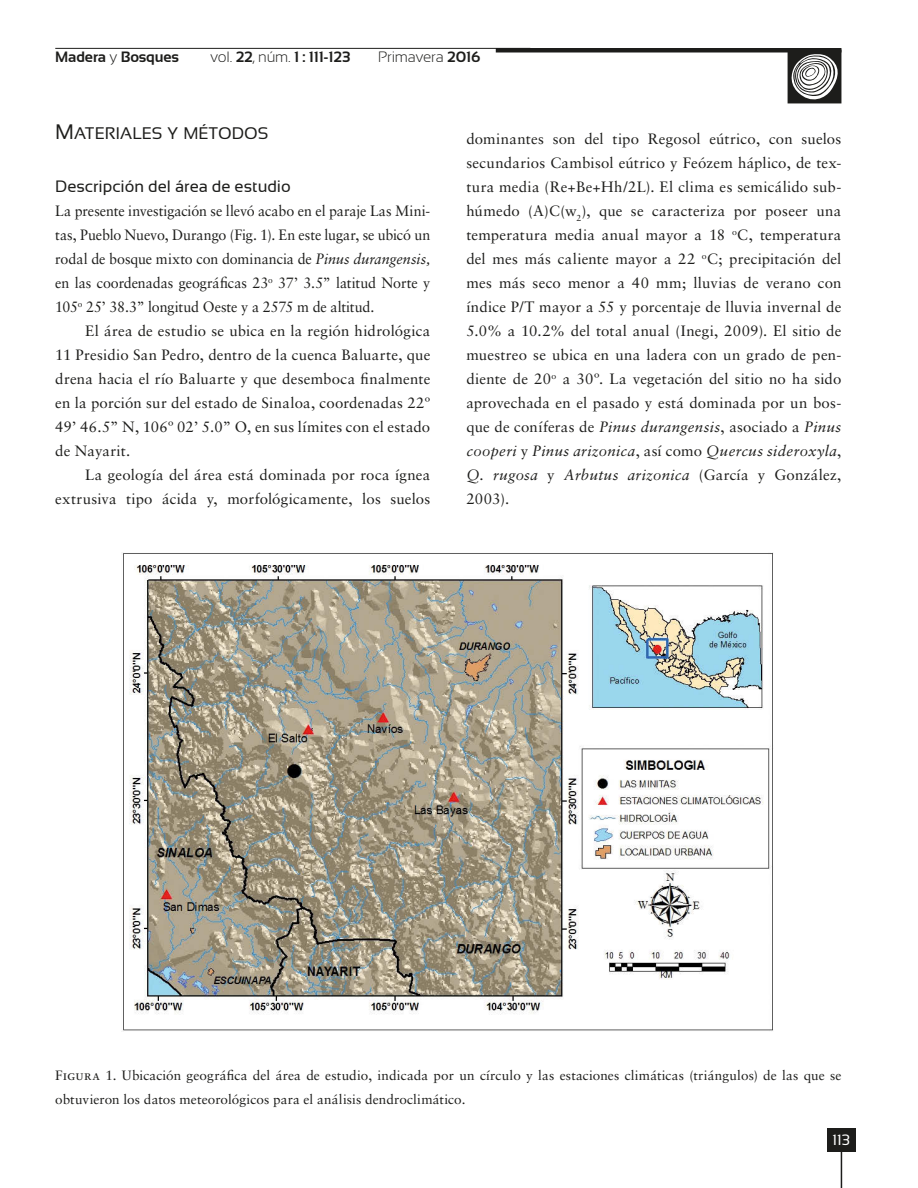
<style>
.page{position:relative;width:918px;height:1188px;background:#fff}
.page>*{position:absolute;margin:0;border:0;box-sizing:border-box;transform-origin:0 0}
.subtítulos{font:16.8px "Sansation Regular SC800";color:#1d1d1b}
.segundo_lvl{font:16.5px "Sansation";color:#1d1d1b}
.cuerpotexto{font:15px/24px "Sabon LT Std";letter-spacing:.02em;color:#1d1d1b;text-align:justify}
.sin_sangria{font:15px/24px "Sabon LT Std";color:#1d1d1b;text-align:justify;scale:.95 1}
.t1{font:700 15px "Sansation";letter-spacing:-.01em;color:#1d1d1b}
.t2{font:300 15px "Sansation";letter-spacing:-.01em;color:#1d1d1b}
.t3{font:15px "Sansation";color:#fff}
.pie_de_figura{font:13.5px/24px "Sabon LT Std";letter-spacing:.01em;color:#1d1d1b}
.s1{font-weight:300}
.s2{font-weight:700}
.s3{font-size:21px}
.s4{font-style:italic}
</style>
<div class="page">
<hr style="left:496px;top:48px;width:345px;height:4px;background:#1d1d1b">
<hr style="left:55px;top:48px;width:475px;height:1px;background:#1d1d1b">
<svg style="left:788px;top:53px;width:53px;height:51px"></svg>
<div style="left:827px;top:1128px;width:28px;height:24px;background:#1d1d1b"></div>
<hr style="left:841px;top:1151px;width:1px;height:37px;background:#1d1d1b">
<img style="left:122px;top:552px;width:651px;height:479px">
<p class="t1" style="left:55px;top:48px;width:125px">Madera <span class="s1">y</span> Bosques</p>
<p class="t1" style="left:210px;top:48px;width:141px"><span class="s1">vol.</span> 22<span class="s1">, núm.</span> 1 : 111-123</p>
<p class="t2" style="left:378px;top:48px;width:104px">Primavera <span class="s2">2016</span></p>
<p class="subtítulos" style="left:55px;top:124px;width:215px"><span class="s3">M</span>ATERIALES Y MÉTODOS</p>
<p class="segundo_lvl" style="left:55px;top:177px;width:237px">Descripción del área de estudio</p>
<p class="sin_sangria" style="left:55px;top:199px;width:396px">La presente investigación se llevó acabo en el paraje Las Mini&shy;tas, Pueblo Nuevo, Durango (Fig. 1). En este lugar, se ubicó un rodal de bosque mixto con dominancia de <span class="s4">Pinus durangensis, </span>en las coordenadas geográficas 23<sup>o</sup> 37’ 3.5” latitud Norte y 105<sup>o</sup> 25’ 38.3” longitud Oeste y a 2575 m de altitud.</p>
<p class="cuerpotexto" style="left:55px;top:319px;width:377px;text-indent:30px">El área de estudio se ubica en la región hidrológica 11 Presidio San Pedro, dentro de la cuenca Baluarte, que drena hacia el río Baluarte y que desemboca finalmente en la porción sur del estado de Sinaloa, coordenadas 22º 49’ 46.5” N, 106º 02’ 5.0” O, en sus límites con el estado de Nayarit.</p>
<p class="cuerpotexto" style="left:55px;top:463px;width:377px;text-align:right">La geología del área está dominada por roca ígnea extrusiva tipo ácida y, morfológicamente, los suelos</p>
<p class="cuerpotexto" style="left:466px;top:127px;width:377px">dominantes son del tipo Regosol eútrico, con suelos secundarios Cambisol eútrico y Feózem háplico, de tex&shy;tura media (Re+Be+Hh/2L). El clima es semicálido sub&shy;húmedo (A)C(w<sub>2</sub>), que se caracteriza por poseer una temperatura media anual mayor a 18 <sup>o</sup>C, temperatura del mes más caliente mayor a 22 <sup>o</sup>C; precipitación del mes más seco menor a 40 mm; lluvias de verano con índice P/T mayor a 55 y porcentaje de lluvia invernal de 5.0% a 10.2% del total anual (Inegi, 2009). El sitio de muestreo se ubica en una ladera con un grado de pen&shy;diente de 20<sup>o</sup> a 30º. La vegetación del sitio no ha sido aprovechada en el pasado y está dominada por un bos&shy;que de coníferas de <span class="s4">Pinus durangensis</span>, asociado a <span class="s4">Pinus cooperi</span> y <span class="s4">Pinus arizonica</span>, así como <span class="s4">Quercus sideroxyla</span>, <span class="s4">Q. rugosa</span> y <span class="s4">Arbutus arizonica</span> (García y González, 2003).</p>
<p class="pie_de_figura" style="left:55px;top:1063px;width:788px">Figura 1. Ubicación geográfica del área de estudio, indicada por un círculo y las estaciones climáticas (triángulos) de las que se obtuvieron los datos meteorológicos para el análisis dendroclimático.</p>
<p class="t3" style="left:833px;top:1131px;width:19px">113</p>
</div>
